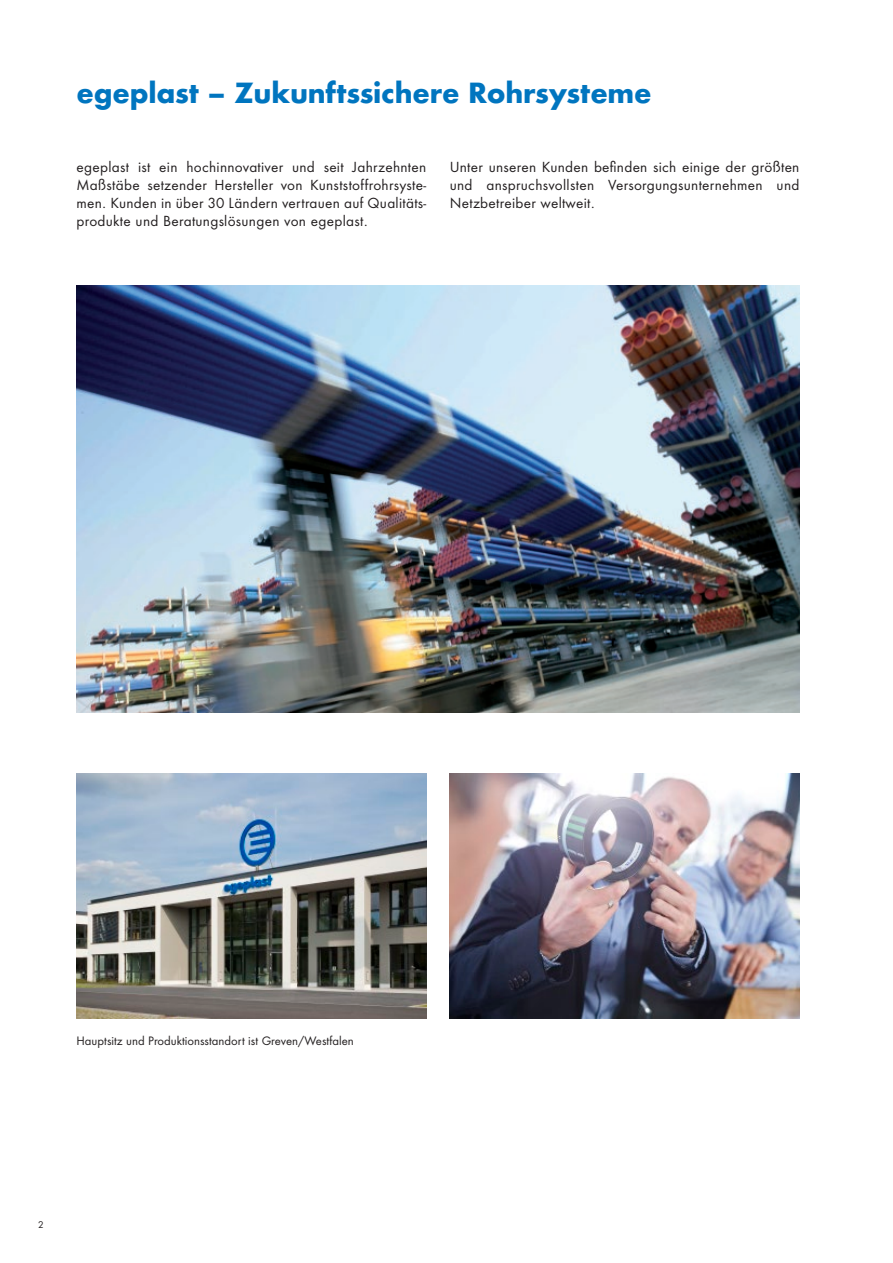
<style>
.page{position:relative;width:893px;height:1263px;background:#fff}
.page>*{position:absolute;margin:0;border:0;box-sizing:border-box;transform-origin:0 0}
.t1{font:700 27px "Futura ND";letter-spacing:-.01em;color:#0075bf}
.t2{font:13.5px/18px "Futura ND";letter-spacing:.02em;color:#231f20;text-align:justify}
.t3{font:11.25px "Futura ND";color:#231f20}
.t4{font:9px "Futura ND";color:#231f20}
</style>
<div class="page">
<img style="left:77px;top:286px;width:722px;height:426px">
<img style="left:77px;top:774px;width:349px;height:244px">
<img style="left:450px;top:774px;width:349px;height:244px">
<h1 class="t1" style="left:77px;top:75px;width:576px">egeplast – Zukunftssichere Rohrsysteme</h1>
<p class="t2" style="left:77px;top:158px;width:351px">egeplast ist ein hochinnovativer und seit Jahrzehnten Maßstäbe setzender Hersteller von Kunststoffrohrsyste&shy;men. Kunden in über 30 Ländern vertrauen auf Qualitäts&shy;produkte und Beratungslösungen von egeplast.</p>
<p class="t2" style="left:450px;top:158px;width:351px">Unter unseren Kunden befinden sich einige der größten und anspruchsvollsten Versorgungsunternehmen und Netzbetreiber weltweit.</p>
<p class="t3" style="left:77px;top:1033px;width:279px">Hauptsitz und Produktionsstandort ist Greven/Westfalen</p>
<p class="t4" style="left:38px;top:1218px;width:7px">2</p>
</div>
